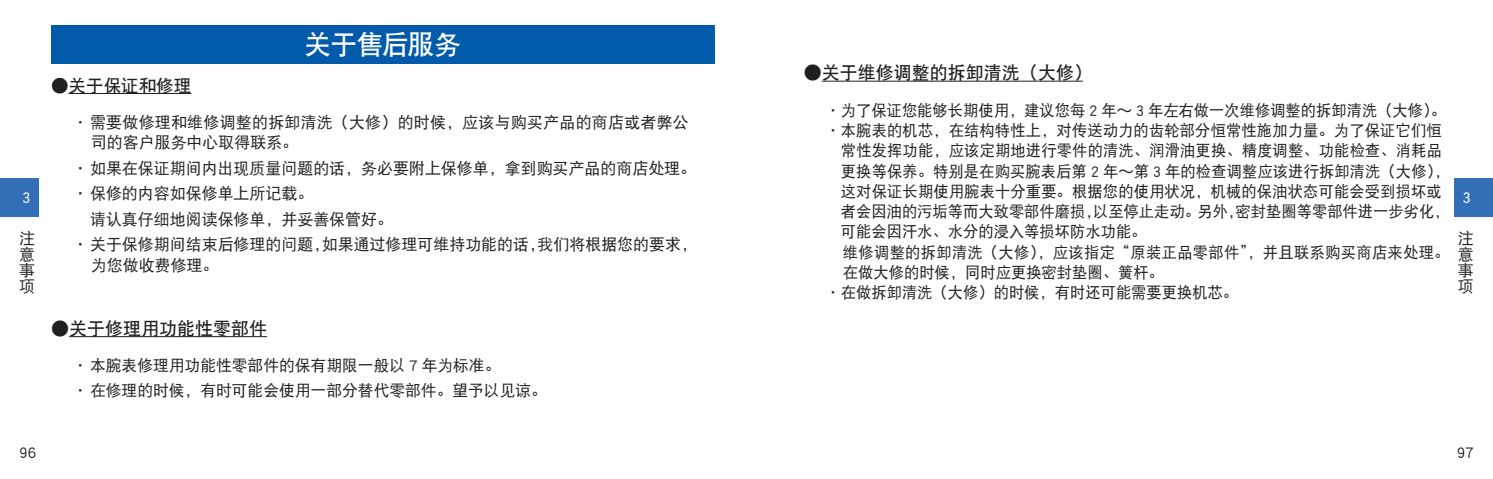
<style>
.page{position:relative;width:1493px;height:479px;background:#fff}
.page>*{position:absolute;margin:0;border:0;box-sizing:border-box;transform-origin:0 0}
.t1{font:27px "DF Hei GB W7";letter-spacing:-.035em;color:#fff}
.t2{font:18px "DF Hei GB W7";color:#231f20}
.t3{font:17.55px "DF Hei GB W7";color:#231f20}
.t4{font:15.97px/16px "DF Hei GB W5";color:#231f20;text-align:justify}
.t5{font:15.75px/24.8px "DF Hei GB W5";color:#231f20}
.t6{font:15.75px "DF Hei GB W5";letter-spacing:.02em;color:#231f20}
.t7{font:14.4px "DF Hei GB W5";color:#fff}
</style>
<div class="page">
<div style="left:0;top:179px;width:38px;height:38px;background:#326fb7"></div>
<div style="left:1454px;top:179px;width:38px;height:38px;background:#326fb7"></div>
<hr style="left:69px;top:93px;width:122px;height:1px;background:#231f20">
<div style="left:51px;top:26px;width:663px;height:38px;background:#015aaa"></div>
<hr style="left:69px;top:336px;width:198px;height:1px;background:#231f20">
<hr style="left:822px;top:81px;width:261px;height:1px;background:#231f20">
<p class="t3" style="left:51px;top:76px;width:142px">●关于保证和修理</p>
<h1 class="t1" style="left:304px;top:30px;width:158px">关于售后服务</h1>
<p class="t2" style="left:804px;top:63px;width:289px">●关于维修调整的拆卸清洗（大修）</p>
<p class="t5" style="left:825px;top:97px;width:622px">・为了保证您能够长期使用，建议您每 2 年～ 3 年左右做一次维修调整的拆卸清洗（大修）。</p>
<p class="t5" style="left:825px;top:118px;width:617px">・本腕表的机芯，在结构特性上，对传送动力的齿轮部分恒常性施加力量。为了保证它们恒</p>
<p class="t5" style="left:841px;top:138px;width:602px">常性发挥功能，应该定期地进行零件的清洗、润滑油更换、精度调整、功能检查、消耗品</p>
<p class="t5" style="left:841px;top:158px;width:610px">更换等保养。特别是在购买腕表后第 2 年～第 3 年的检查调整应该进行拆卸清洗（大修），</p>
<p class="t5" style="left:841px;top:178px;width:602px">这对保证长期使用腕表十分重要。根据您的使用状况，机械的保油状态可能会受到损坏或</p>
<p class="t5" style="left:841px;top:199px;width:610px">者会因油的污垢等而大致零部件磨损，以至停止走动。另外，密封垫圈等零部件进一步劣化，</p>
<p class="t5" style="left:841px;top:219px;width:307px">可能会因汗水、水分的浸入等损坏防水功能。</p>
<p class="t6" style="left:843px;top:243px;width:608px">维修调整的拆卸清洗（大修），应该指定“原装正品零部件”，并且联系购买商店来处理。</p>
<p class="t5" style="left:843px;top:259px;width:322px">在做大修的时候，同时应更换密封垫圈、簧杆。</p>
<p class="t5" style="left:825px;top:280px;width:414px">・在做拆卸清洗（大修）的时候，有时还可能需要更换机芯。</p>
<p class="t4" style="left:91px;top:111px;width:599px;line-height:20.7px;text-indent:-18px">・ 需要做修理和维修调整的拆卸清洗（大修）的时候，应该与购买产品的商店或者弊公司的客户服务中心取得联系。</p>
<p class="t4" style="left:73px;top:160px;width:625px">・ 如果在保证期间内出现质量问题的话，务必要附上保修单，拿到购买产品的商店处理。</p>
<p class="t4" style="left:73px;top:185px;width:242px">・ 保修的内容如保修单上所记载。</p>
<p class="t4" style="left:90px;top:211px;width:304px">请认真仔细地阅读保修单，并妥善保管好。</p>
<p class="t4" style="left:73px;top:236px;width:626px">・ 关于保修期间结束后修理的问题，如果通过修理可维持功能的话，我们将根据您的要求，</p>
<p class="t4" style="left:91px;top:257px;width:129px">为您做收费修理。</p>
<p class="t7" style="left:19px;top:190px;width:16px">３</p>
<p class="t7" style="left:1459px;top:190px;width:16px">３</p>
<p class="t4" style="left:19px;top:229px;width:17px">注意事项</p>
<p class="t4" style="left:1457px;top:229px;width:17px">注意事项</p>
<p class="t2" style="left:51px;top:318px;width:217px">●关于修理用功能性零部件</p>
<p class="t5" style="left:73px;top:352px;width:476px">・ 本腕表修理用功能性零部件的保有期限一般以 7 年为标准。<br>・ 在修理的时候，有时可能会使用一部分替代零部件。望予以见谅。</p>
<p class="t5" style="left:19px;top:439px;width:19px">96</p>
<p class="t5" style="left:1456px;top:439px;width:18px">97</p>
</div>
